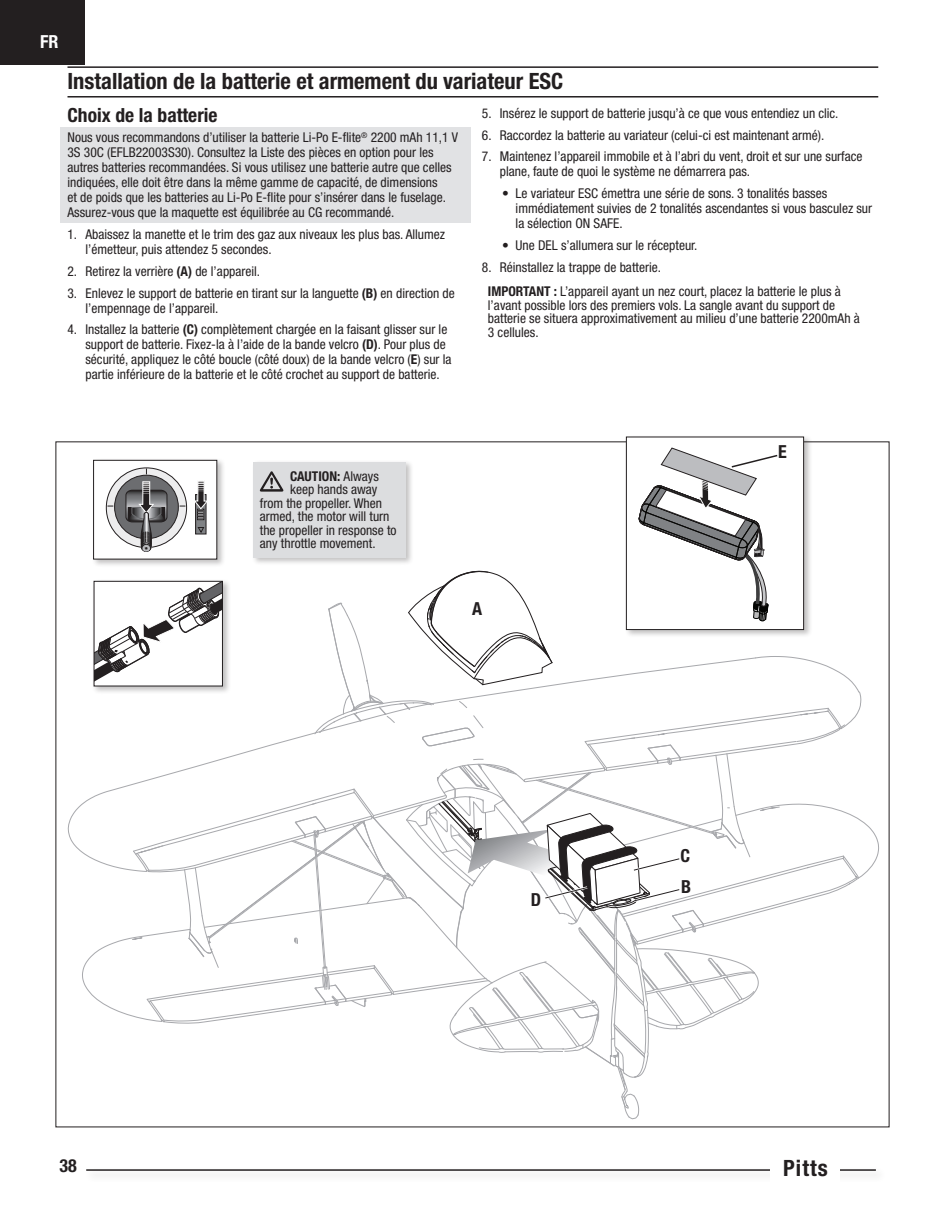
<style>
.page{position:relative;width:945px;height:1215px;background:#fff}
.page>*{position:absolute;margin:0;border:0;box-sizing:border-box;transform-origin:0 0}
.Header_copy{font:700 condensed 22.5px "Helvetica Neue LT Std";color:#231f20}
.subhead{font:700 condensed 19.5px "Helvetica Neue LT Std";color:#231f20}
.Body_Text{font:700 condensed 18px "Helvetica Neue LT Std";color:#231f20}
.t1{font:700 condensed 18px "Helvetica Neue LT Std";color:#fff}
.Body_Text-2{font:condensed 13.5px/15px "Helvetica Neue LT Std";color:#231f20}
.Body_Text-3{font:700 condensed 13.5px "Helvetica Neue LT Std";color:#231f20}
.s1{font-weight:700}
.s2{font-weight:400}
</style>
<div class="page">
<div style="left:0;top:0;width:85px;height:64px;background:#231f20"></div>
<div style="left:84px;top:1166px;width:804px;height:17px;background:#f8f8f8"></div>
<hr style="left:86px;top:1169px;width:790px;height:2px;background:#231f20">
<div style="left:770px;top:1156px;width:70px;height:32px;background:#fff"></div>
<hr style="left:68px;top:66px;width:810px;height:2px;background:#231f20">
<hr style="left:68px;top:96px;width:810px;height:2px;background:#231f20">
<div style="left:60px;top:128px;width:411px;height:95px;background:#e1e2e4"></div>
<svg style="left:81px;top:436px;width:798px;height:684px"></svg>
<h3 class="t1" style="left:40px;top:31px;width:20px">FR</h3>
<p class="Header_copy" style="left:68px;top:67px;width:497px">Installation de la batterie et armement du variateur ESC</p>
<p class="subhead" style="left:68px;top:103px;width:152px">Choix de la batterie</p>
<p class="Body_Text-2" style="left:68px;top:130px;width:392px">Nous vous recommandons d’utiliser la batterie Li-Po E-flite<sup>®</sup> 2200 mAh 11,1 V 3S 30C (EFLB22003S30). Consultez la Liste des pièces en option pour les autres batteries recommandées. Si vous utilisez une batterie autre que celles indiquées, elle doit être dans la même gamme de capacité, de dimensions<br>et de poids que les batteries au Li-Po E-flite pour s’insérer dans le fuselage.<br>Assurez-vous que la maquette est équilibrée au CG recommandé.</p>
<p class="Body_Text-2" style="left:86px;top:227px;width:361px;text-indent:-18px">1. Abaissez la manette et le trim des gaz aux niveaux les plus bas. Allumez l’émetteur, puis attendez 5 secondes.</p>
<p class="Body_Text-2" style="left:68px;top:264px;width:194px">2. Retirez la verrière <span class="s1">(A)</span> de l’appareil.</p>
<p class="Body_Text-2" style="left:86px;top:285px;width:371px;text-indent:-18px">3. Enlevez le support de batterie en tirant sur la languette <span class="s1">(B)</span> en direction de l’empennage de l’appareil.</p>
<p class="Body_Text-2" style="left:86px;top:322px;width:368px;text-indent:-18px">4. Installez la batterie <span class="s1">(C)</span> complètement chargée en la faisant glisser sur le support de batterie. Fixez-la à l’aide de la bande velcro <span class="s1">(D)</span>. Pour plus de sécurité, appliquez le côté boucle (côté doux) de la bande velcro (<span class="s1">E</span>) sur la partie inférieure de la batterie et le côté crochet au support de batterie.</p>
<p class="Body_Text-2" style="left:482px;top:105px;width:358px">5. Insérez le support de batterie jusqu’à ce que vous entendiez un clic.</p>
<p class="Body_Text-2" style="left:482px;top:127px;width:344px">6. Raccordez la batterie au variateur (celui-ci est maintenant armé).</p>
<p class="Body_Text-2" style="left:500px;top:149px;width:364px;text-indent:-18px">7. Maintenez l’appareil immobile et à l’abri du vent, droit et sur une surface plane, faute de quoi le système ne démarrera pas.</p>
<p class="Body_Text-2" style="left:516px;top:186px;width:358px;text-indent:-14px">• Le variateur ESC émettra une série de sons. 3 tonalités basses immédiatement suivies de 2 tonalités ascendantes si vous basculez sur la sélection ON SAFE.</p>
<p class="Body_Text-2" style="left:502px;top:237px;width:197px">• Une DEL s’allumera sur le récepteur.</p>
<p class="Body_Text-2" style="left:482px;top:259px;width:181px">8. Réinstallez la trappe de batterie.</p>
<p class="Body_Text-2" style="left:488px;top:285px;width:373px;line-height:13.5px"><span class="s1">IMPORTANT :</span> L’appareil ayant un nez court, placez la batterie le plus à l’avant possible lors des premiers vols. La sangle avant du support de batterie se situera approximativement au milieu d’une batterie 2200mAh à 3 cellules.</p>
<p class="Body_Text-3" style="left:290px;top:468px;width:90px">CAUTION: <span class="s2">Always</span></p>
<p class="Body_Text-2" style="left:290px;top:482px;width:89px">keep hands away</p>
<p class="Body_Text-2" style="left:260px;top:495px;width:124px">from the propeller. When</p>
<p class="Body_Text-2" style="left:260px;top:509px;width:131px">armed, the motor will turn</p>
<p class="Body_Text-2" style="left:260px;top:522px;width:138px">the propeller in response to</p>
<p class="Body_Text-2" style="left:260px;top:536px;width:117px">any throttle movement.</p>
<p class="Body_Text" style="left:472px;top:598px;width:12px">A</p>
<p class="Body_Text" style="left:778px;top:441px;width:10px">E</p>
<p class="Body_Text" style="left:531px;top:889px;width:12px">D</p>
<p class="Body_Text" style="left:681px;top:845px;width:11px">C</p>
<p class="Body_Text" style="left:681px;top:876px;width:12px">B</p>
<h3 class="Body_Text" style="left:60px;top:1155px;width:19px">38</h3>
<h1 class="Header_copy" style="left:783px;top:1154px;width:46px">Pitts</h1>
</div>
